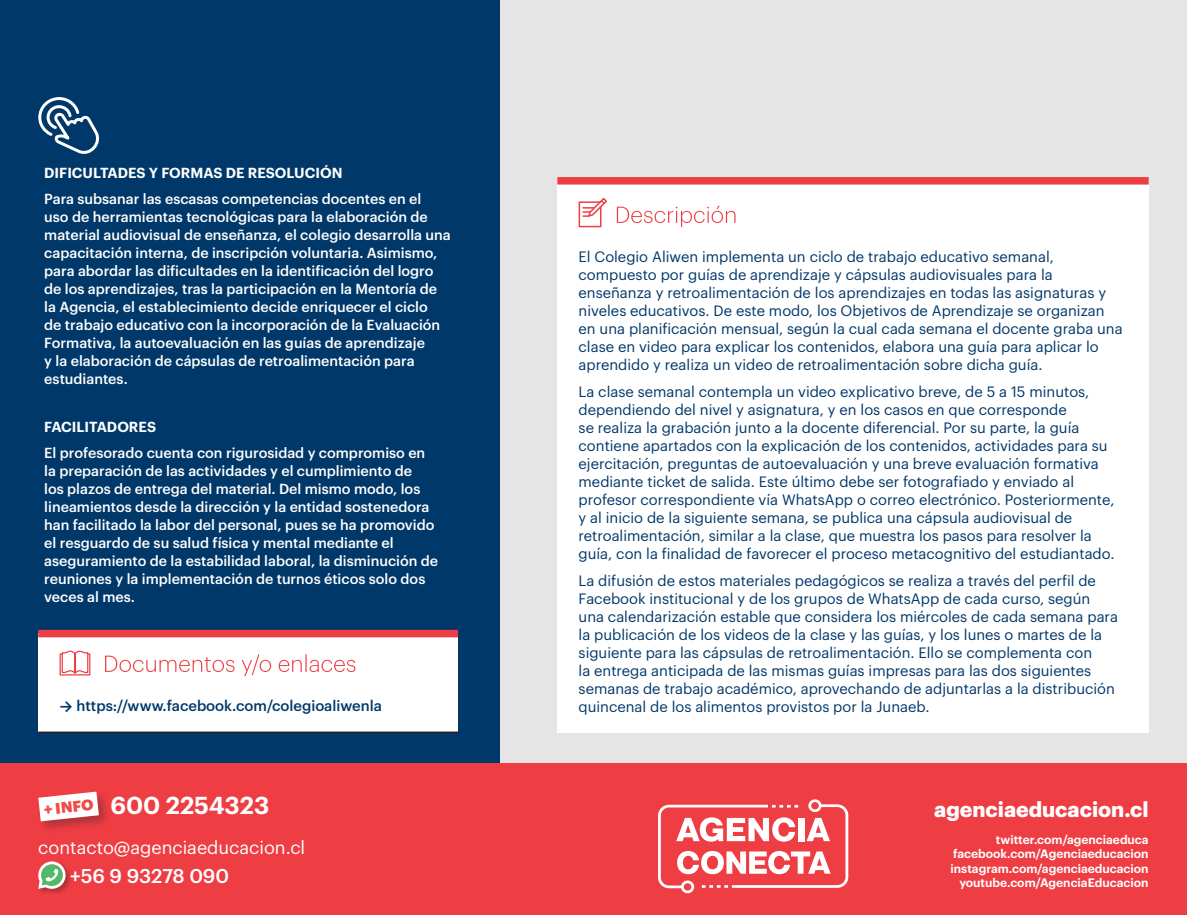
<style>
.page{position:relative;width:1187px;height:915px;background:#fff}
.page>*{position:absolute;margin:0;border:0;box-sizing:border-box;transform-origin:0 0}
.t1{font:600 24px "Graphik";color:#fff}
.t2{font:700 21px "Graphik";color:#fff}
.t3{font:500 19.5px "Graphik";letter-spacing:-.005em;color:#fff}
.t4{font:18px "Graphik";color:#fff}
.t5{font:900 15px "Graphik";color:#ef4c49}
.t6{font:14.7px/18px "Graphik";color:#00386a}
.t7{font:500 14.7px "Graphik";color:#00386a}
.t8{font:500 14.25px/18px "Graphik";color:#fff}
.t9{font:600 14.25px "Graphik";color:#fff}
.t10{font:600 12px/14.4px "Graphik";color:#fff;text-align:right}
.s1{font-family:"Calibri";font-weight:700}
</style>
<div class="page">
<div style="left:499px;top:0;width:687px;height:763px;background:#e4e5e4"></div>
<div style="left:0;top:0;width:499px;height:763px;background:#00386a"></div>
<div style="left:0;top:763px;width:1186px;height:151px;background:#ee3d43"></div>
<div style="left:37px;top:789px;width:74px;height:44px;background:#231f20;opacity:.3"></div>
<svg style="left:38px;top:791px;width:61px;height:30px;background:#f5cfd0"></svg>
<div style="left:38px;top:861px;width:34px;height:34px;background:#231f20;opacity:.3"></div>
<svg style="left:38px;top:861px;width:28px;height:27px"></svg>
<svg style="left:658px;top:799px;width:190px;height:93px"></svg>
<svg style="left:38px;top:97px;width:62px;height:57px"></svg>
<div style="left:38px;top:633px;width:420px;height:99px;background:#fff"></div>
<div style="left:38px;top:629px;width:420px;height:8px;background:#ee3d43"></div>
<hr style="left:38px;top:731px;width:420px;height:1px;background:#231f20">
<svg style="left:105px;top:654px;width:250px;height:21px"></svg>
<svg style="left:59px;top:650px;width:32px;height:26px"></svg>
<div style="left:557px;top:181px;width:591px;height:551px;background:#fff"></div>
<div style="left:557px;top:177px;width:591px;height:7px;background:#ee3d43"></div>
<svg style="left:616px;top:206px;width:119px;height:21px"></svg>
<svg style="left:578px;top:198px;width:29px;height:30px"></svg>
<p class="t9" style="left:44px;top:161px;width:300px">DIFICULTADES Y FORMAS DE RESOLUCIÓN</p>
<p class="t8" style="left:44px;top:189px;width:408px">Para subsanar las escasas competencias docentes en el<br>uso de herramientas tecnológicas para la elaboración de material audiovisual de enseñanza, el colegio desarrolla una capacitación interna, de inscripción voluntaria. Asimismo, para abordar las dificultades en la identificación del logro de los aprendizajes, tras la participación en la Mentoría de la Agencia, el establecimiento decide enriquecer el ciclo<br>de trabajo educativo con la incorporación de la Evaluación Formativa, la autoevaluación en las guías de aprendizaje<br>y la elaboración de cápsulas de retroalimentación para estudiantes.</p>
<p class="t9" style="left:44px;top:415px;width:113px">FACILITADORES</p>
<p class="t8" style="left:44px;top:443px;width:395px">El profesorado cuenta con rigurosidad y compromiso en la preparación de las actividades y el cumplimiento de<br>los plazos de entrega del material. Del mismo modo, los lineamientos desde la dirección y la entidad sostenedora han facilitado la labor del personal, pues se ha promovido el resguardo de su salud física y mental mediante el aseguramiento de la estabilidad laboral, la disminución de reuniones y la implementación de turnos éticos solo dos veces al mes.</p>
<p class="t7" style="left:60px;top:694px;width:324px"><span class="s1">→</span> https://www.facebook.com/colegioaliwenla</p>
<p class="t5" style="left:43px;top:797px;width:51px;rotate:-6deg">+ INFO</p>
<h1 class="t1" style="left:110px;top:786px;width:160px">600 2254323</h1>
<p class="t4" style="left:38px;top:833px;width:268px">contacto@agenciaeducacion.cl</p>
<h3 class="t3" style="left:70px;top:860px;width:160px">+56 9 93278 090</h3>
<p class="t6" style="left:578px;top:247px;width:545px">El Colegio Aliwen implementa un ciclo de trabajo educativo semanal, compuesto por guías de aprendizaje y cápsulas audiovisuales para la enseñanza y retroalimentación de los aprendizajes en todas las asignaturas y niveles educativos. De este modo, los Objetivos de Aprendizaje se organizan en una planificación mensual, según la cual cada semana el docente graba una clase en video para explicar los contenidos, elabora una guía para aplicar lo aprendido y realiza un video de retroalimentación sobre dicha guía.</p>
<p class="t6" style="left:578px;top:381px;width:537px">La clase semanal contempla un video explicativo breve, de 5 a 15 minutos, dependiendo del nivel y asignatura, y en los casos en que corresponde<br>se realiza la grabación junto a la docente diferencial. Por su parte, la guía contiene apartados con la explicación de los contenidos, actividades para su ejercitación, preguntas de autoevaluación y una breve evaluación formativa mediante ticket de salida. Este último debe ser fotografiado y enviado al profesor correspondiente vía WhatsApp o correo electrónico. Posteriormente, y al inicio de la siguiente semana, se publica una cápsula audiovisual de retroalimentación, similar a la clase, que muestra los pasos para resolver la guía, con la finalidad de favorecer el proceso metacognitivo del estudiantado.</p>
<p class="t6" style="left:578px;top:569px;width:541px">La difusión de estos materiales pedagógicos se realiza a través del perfil de Facebook institucional y de los grupos de WhatsApp de cada curso, según una calendarización estable que considera los miércoles de cada semana para la publicación de los videos de la clase y las guías, y los lunes o martes de la siguiente para las cápsulas de retroalimentación. Ello se complementa con<br>la entrega anticipada de las mismas guías impresas para las dos siguientes semanas de trabajo académico, aprovechando de adjuntarlas a la distribución quincenal de los alimentos provistos por la Junaeb.</p>
<h2 class="t2" style="left:934px;top:792px;width:216px">agenciaeducacion.cl</h2>
<p class="t10" style="left:950px;top:831px;width:200px">twitter.com/agenciaeduca facebook.com/Agenciaeducacion instagram.com/agenciaeducacion youtube.com/AgenciaEducacion</p>
</div>
